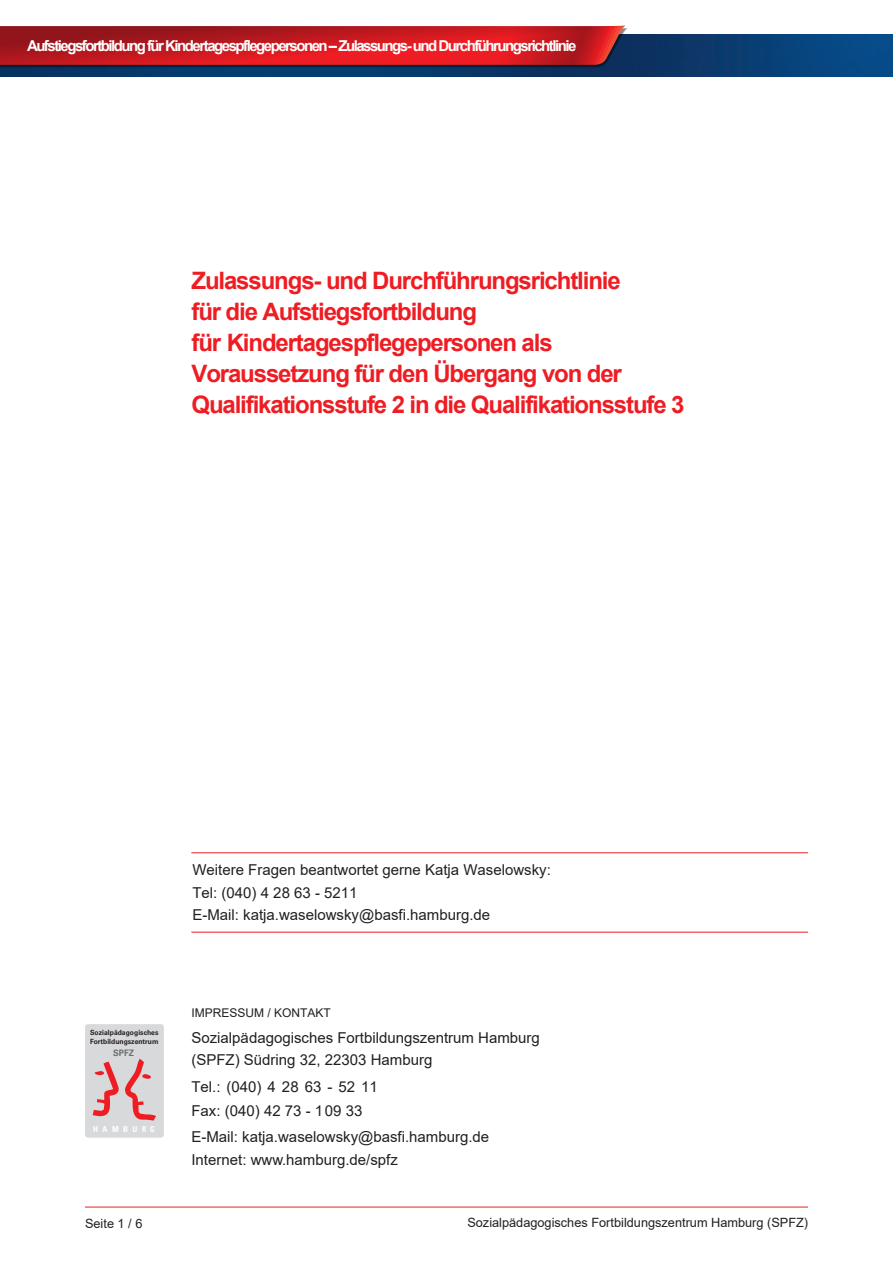
<style>
.page{position:relative;width:893px;height:1263px;background:#fff}
.page>*{position:absolute;margin:0;border:0;box-sizing:border-box;transform-origin:0 0}
.text{font:700 24px/31px "Arial";letter-spacing:-.045em;color:#ee1d23}
.text-2{font:15px/22.5px "Arial";color:#231f20}
.t1{font:700 15px "Arial";letter-spacing:-.1em;color:#fff}
.t2{font:12.75px "Arial";color:#231f20}
.text-3{font:12.75px "Arial";color:#231f20}
.text-4{font:12px "Arial";color:#231f20}
.t3{font:700 9px "Univers LT Std";color:#6c6d70;scale:.95 1}
.t4{font:700 condensed 8.1px "Univers LT Std";letter-spacing:.545em;color:#fff}
.t5{font:700 7.2px/9px "Univers LT Std";letter-spacing:.005em;color:#231f20;scale:.95 1}
</style>
<div class="page">
<hr style="left:85px;top:1207px;width:723px;height:1px;background:#ee1d23">
<img style="left:0;top:34px;width:893px;height:43px">
<div style="left:0;top:28px;width:628px;height:40px;background:#231f20;opacity:.55"></div>
<svg style="left:0;top:26px;width:625px;height:39px;background:#c11a21"></svg>
<div style="left:85px;top:1024px;width:79px;height:114px;background:#d8d9db;border-radius:3px"></div>
<svg style="left:93px;top:1061px;width:26px;height:55px"></svg>
<svg style="left:125px;top:1059px;width:31px;height:61px"></svg>
<hr style="left:191px;top:932px;width:617px;height:1px;background:#ee1d23">
<hr style="left:191px;top:852px;width:617px;height:1px;background:#ee1d23">
<p class="t1" style="left:27px;top:36px;width:551px">Aufstiegsfortbildung für Kindertagespflegepersonen – Zulassungs- und Durchführungsrichtlinie</p>
<p class="text" style="left:191px;top:265px;width:495px">Zulassungs- und Durchführungsrichtlinie<br>für die Aufstiegsfortbildung<br>für Kindertagespflegepersonen als Voraussetzung für den Übergang von der Qualifikationsstufe 2 in die Qualifikationsstufe 3</p>
<p class="text-2" style="left:192px;top:858px;width:360px">Weitere Fragen beantwortet gerne Katja Waselowsky:<br>Tel: (040) 4 28 63 - 5211<br>E-Mail: katja.waselowsky@basfi.hamburg.de</p>
<p class="t5" style="left:90px;top:1028px;width:74px">Sozialpädagogisches<br>Fortbildungszentrum</p>
<p class="t3" style="left:113px;top:1048px;width:24px">SPFZ</p>
<p class="t4" style="left:93px;top:1124px;width:63px">HAMBURG</p>
<p class="text-4" style="left:191px;top:1004px;width:141px">IMPRESSUM / KONTAKT</p>
<p class="text-2" style="left:191px;top:1026px;width:350px">Sozialpädagogisches Fortbildungszentrum Hamburg (SPFZ) Südring 32, 22303 Hamburg</p>
<p class="text-2" style="left:191px;top:1075px;width:188px;line-height:23.5px">Tel.: (040) 4 28 63 - 52 11<br>Fax: (040) 42 73 - 109 33</p>
<p class="text-2" style="left:191px;top:1126px;width:299px">E-Mail: katja.waselowsky@basfi.hamburg.de<br>Internet: www.hamburg.de/spfz</p>
<p class="text-3" style="left:85px;top:1214px;width:59px">Seite 1 / 6</p>
<p class="t2" style="left:467px;top:1213px;width:342px">Sozialpädagogisches Fortbildungszentrum Hamburg (SPFZ)</p>
</div>
